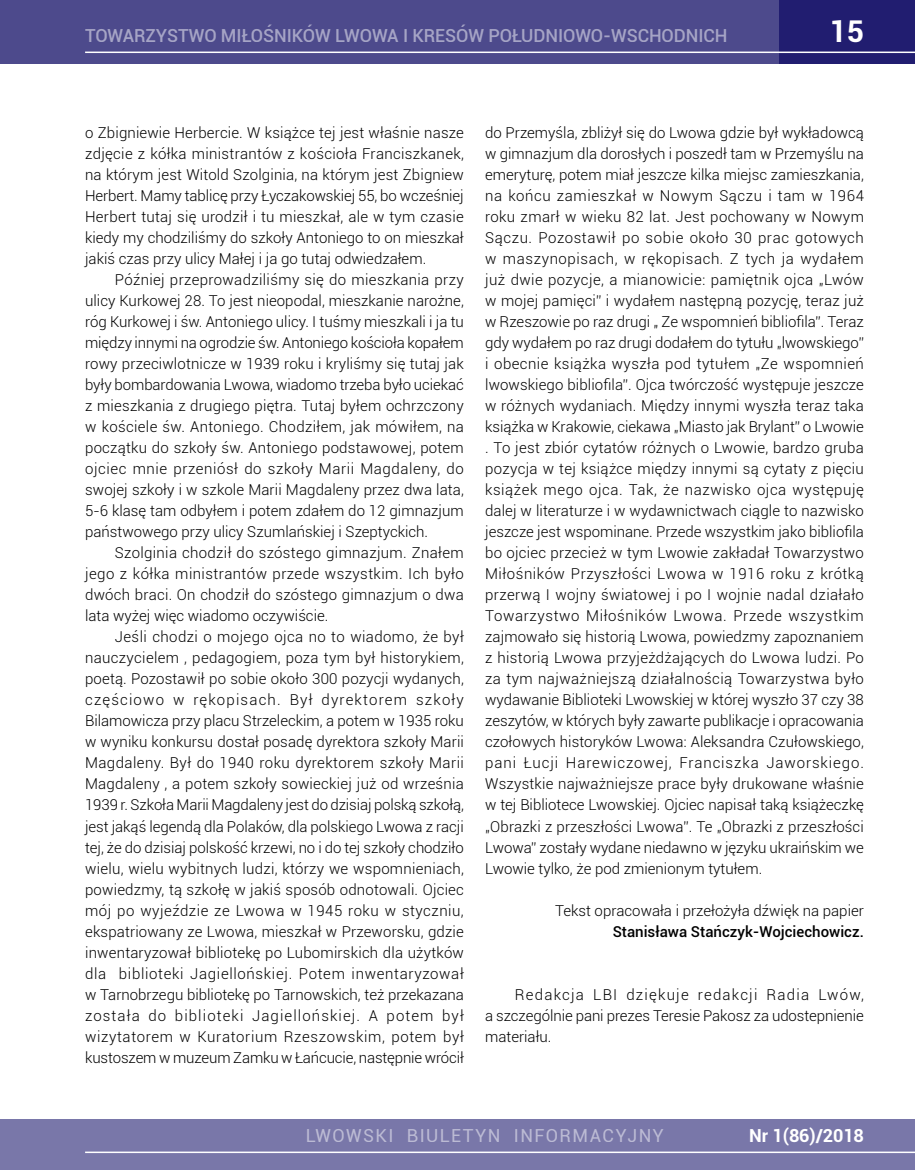
<style>
.page{position:relative;width:915px;height:1170px;background:#fff}
.page>*{position:absolute;margin:0;border:0;box-sizing:border-box;transform-origin:0 0}
.t1{font:700 30px "Roboto";color:#fff}
.t2{font:500 18px "Roboto";letter-spacing:-.005em;color:#fff}
.t3{font:18px "Roboto";letter-spacing:.08em;color:#fff}
.t4{font:700 18px "Roboto";letter-spacing:-.005em;color:#fff}
.t5{font:300 15px/21px "Roboto";color:#000;text-align:justify}
.t6{font:500 15px "Roboto";color:#000}
</style>
<div class="page">
<div style="left:0;top:0;width:914px;height:64px;background:#4d4a8c"></div>
<div style="left:0;top:1118px;width:914px;height:51px;background:#7977a9"></div>
<div style="left:778px;top:0;width:136px;height:64px;background:#211d70"></div>
<hr style="left:85px;top:52px;width:829px;height:1px;background:#fff">
<hr style="left:85px;top:1151px;width:829px;height:1px;background:#fff">
<p class="t2" style="left:85px;top:22px;width:643px">TOWARZYSTWO MIŁOŚNIKÓW LWOWA I KRESÓW POŁUDNIOWO-WSCHODNICH</p>
<h1 class="t1" style="left:829px;top:10px;width:36px">15</h1>
<p class="t5" style="left:85px;top:122px;width:380px">o Zbigniewie Herbercie. W książce tej jest właśnie nasze zdjęcie z kółka ministrantów z kościoła Franciszkanek, na którym jest Witold Szolginia, na którym jest Zbigniew Herbert. Mamy tablicę przy Łyczakowskiej 55, bo wcześniej Herbert tutaj się urodził i tu mieszkał, ale w tym czasie kiedy my chodziliśmy do szkoły Antoniego to on mieszkał jakiś czas przy ulicy Małej i ja go tutaj odwiedzałem.</p>
<p class="t5" style="left:85px;top:269px;width:380px;text-indent:30px">Później przeprowadziliśmy się do mieszkania przy ulicy Kurkowej 28. To jest nieopodal, mieszkanie narożne, róg Kurkowej i św. Antoniego ulicy. I tuśmy mieszkali i ja tu między innymi na ogrodzie św. Antoniego kościoła kopałem rowy przeciwlotnicze w 1939 roku i kryliśmy się tutaj jak były bombardowania Lwowa, wiadomo trzeba było uciekać z mieszkania z drugiego piętra. Tutaj byłem ochrzczony w kościele św. Antoniego. Chodziłem, jak mówiłem, na początku do szkoły św. Antoniego podstawowej, potem ojciec mnie przeniósł do szkoły Marii Magdaleny, do swojej szkoły i w szkole Marii Magdaleny przez dwa lata, 5-6 klasę tam odbyłem i potem zdałem do 12 gimnazjum państwowego przy ulicy Szumlańskiej i Szeptyckich.</p>
<p class="t5" style="left:85px;top:542px;width:380px;text-indent:30px">Szolginia chodził do szóstego gimnazjum. Znałem jego z kółka ministrantów przede wszystkim. Ich było dwóch braci. On chodził do szóstego gimnazjum o dwa lata wyżej więc wiadomo oczywiście.</p>
<p class="t5" style="left:85px;top:626px;width:380px;text-indent:30px">Jeśli chodzi o mojego ojca no to wiadomo, że był nauczycielem , pedagogiem, poza tym był historykiem, poetą. Pozostawił po sobie około 300 pozycji wydanych, częściowo w rękopisach. Był dyrektorem szkoły Bilamowicza przy placu Strzeleckim, a potem w 1935 roku w wyniku konkursu dostał posadę dyrektora szkoły Marii Magdaleny. Był do 1940 roku dyrektorem szkoły Marii Magdaleny , a potem szkoły sowieckiej już od września 1939 r. Szkoła Marii Magdaleny jest do dzisiaj polską szkołą, jest jakąś legendą dla Polaków, dla polskiego Lwowa z racji tej, że do dzisiaj polskość krzewi, no i do tej szkoły chodziło wielu, wielu wybitnych ludzi, którzy we wspomnieniach, powiedzmy, tą szkołę w jakiś sposób odnotowali. Ojciec mój po wyjeździe ze Lwowa w 1945 roku w styczniu, ekspatriowany ze Lwowa, mieszkał w Przeworsku, gdzie inwentaryzował bibliotekę po Lubomirskich dla użytków dla biblioteki Jagiellońskiej. Potem inwentaryzował w Tarnobrzegu bibliotekę po Tarnowskich, też przekazana została do biblioteki Jagiellońskiej. A potem był wizytatorem w Kuratorium Rzeszowskim, potem był kustoszem w muzeum Zamku w Łańcucie, następnie wrócił</p>
<p class="t5" style="left:485px;top:122px;width:380px">do Przemyśla, zbliżył się do Lwowa gdzie był wykładowcą w gimnazjum dla dorosłych i poszedł tam w Przemyślu na emeryturę, potem miał jeszcze kilka miejsc zamieszkania, na końcu zamieszkał w Nowym Sączu i tam w 1964 roku zmarł w wieku 82 lat. Jest pochowany w Nowym Sączu. Pozostawił po sobie około 30 prac gotowych w maszynopisach, w rękopisach. Z tych ja wydałem już dwie pozycje, a mianowicie: pamiętnik ojca „Lwów w mojej pamięci” i wydałem następną pozycję, teraz już w Rzeszowie po raz drugi „ Ze wspomnień bibliofila”. Teraz gdy wydałem po raz drugi dodałem do tytułu „lwowskiego” i obecnie książka wyszła pod tytułem „Ze wspomnień lwowskiego bibliofila”. Ojca twórczość występuje jeszcze w różnych wydaniach. Między innymi wyszła teraz taka książka w Krakowie, ciekawa „Miasto jak Brylant” o Lwowie . To jest zbiór cytatów różnych o Lwowie, bardzo gruba pozycja w tej książce między innymi są cytaty z pięciu książek mego ojca. Tak, że nazwisko ojca występuję dalej w literaturze i w wydawnictwach ciągle to nazwisko jeszcze jest wspominane. Przede wszystkim jako bibliofila bo ojciec przecież w tym Lwowie zakładał Towarzystwo Miłośników Przyszłości Lwowa w 1916 roku z krótką przerwą I wojny światowej i po I wojnie nadal działało Towarzystwo Miłośników Lwowa. Przede wszystkim zajmowało się historią Lwowa, powiedzmy zapoznaniem z historią Lwowa przyjeżdżających do Lwowa ludzi. Po za tym najważniejszą działalnością Towarzystwa było wydawanie Biblioteki Lwowskiej w której wyszło 37 czy 38 zeszytów, w których były zawarte publikacje i opracowania czołowych historyków Lwowa: Aleksandra Czułowskiego, pani Łucji Harewiczowej, Franciszka Jaworskiego.<br>Wszystkie najważniejsze prace były drukowane właśnie w tej Bibliotece Lwowskiej. Ojciec napisał taką książeczkę „Obrazki z przeszłości Lwowa”. Te „Obrazki z przeszłości Lwowa” zostały wydane niedawno w języku ukraińskim we Lwowie tylko, że pod zmienionym tytułem.</p>
<p class="t5" style="left:555px;top:899px;width:310px">Tekst opracowała i przełożyła dźwięk na papier</p>
<p class="t6" style="left:612px;top:920px;width:252px">Stanisława Stańczyk-Wojciechowicz.</p>
<p class="t5" style="left:485px;top:983px;width:380px;text-indent:30px">Redakcja LBI dziękuje redakcji Radia Lwów, a szczególnie pani prezes Teresie Pakosz za udostepnienie materiału.</p>
<p class="t3" style="left:305px;top:1122px;width:360px">LWOWSKI BIULETYN INFORMACYJNY</p>
<p class="t4" style="left:749px;top:1122px;width:116px">Nr 1(86)/2018</p>
</div>
